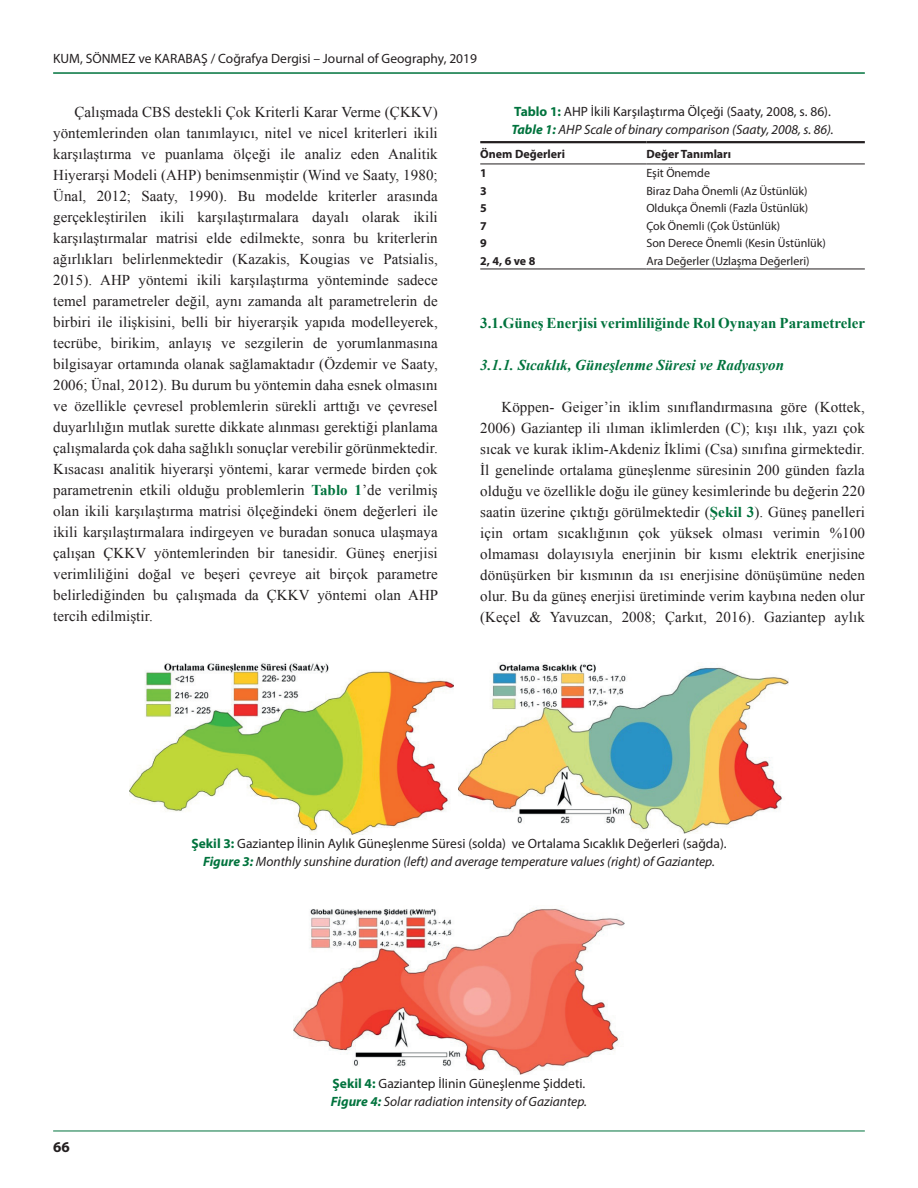
<style>
.page{position:relative;width:918px;height:1188px;background:#fff}
.page>*{position:absolute;margin:0;border:0;box-sizing:border-box;transform-origin:0 0}
.t1{font:15px/21px "Times New Roman";letter-spacing:.005em;color:#231f20;text-align:justify}
.t2{font:700 15px "Times New Roman";color:#00733d}
.t3{font:italic 700 15px "Times New Roman";color:#00733d}
.t4{font:700 15px "Myriad Pro";color:#231f20}
.t5{font:13.5px/17.2px "Myriad Pro";color:#231f20}
.t6{font:italic 13.5px/17.2px "Myriad Pro";color:#231f20}
.t7{font:12px "Myriad Pro";color:#231f20}
.t8{font:700 12px "Myriad Pro";color:#231f20}
.s1{font-weight:700;color:#00733d}
.s2{font-weight:700;font-style:italic;color:#00733d}
.s3{font-style:italic}
.s4{font-weight:700;font-style:normal;color:#00733d}
.s5{font-style:normal}
</style>
<div class="page">
<hr style="left:53px;top:72px;width:812px;height:2px;background:#00733d">
<hr style="left:53px;top:1131px;width:812px;height:1px;background:#00733d">
<hr style="left:480px;top:141px;width:166px;height:2px;background:#231f20">
<hr style="left:646px;top:141px;width:219px;height:2px;background:#231f20">
<hr style="left:480px;top:164px;width:166px;height:1px;background:#231f20">
<hr style="left:646px;top:164px;width:219px;height:1px;background:#231f20">
<hr style="left:480px;top:269px;width:166px;height:1px;background:#231f20">
<hr style="left:646px;top:269px;width:219px;height:1px;background:#231f20">
<img style="left:130px;top:663px;width:324px;height:171px">
<img style="left:459px;top:663px;width:329px;height:170px">
<img style="left:294px;top:907px;width:330px;height:167px">
<p class="t5" style="left:53px;top:50px;width:425px">KUM, SÖNMEZ ve KARABAŞ / Coğrafya Dergisi – Journal of Geography, 2019</p>
<p class="t1" style="left:53px;top:101px;width:387px;text-indent:21px">Çalışmada CBS destekli Çok Kriterli Karar Verme (ÇKKV) yöntemlerinden olan tanımlayıcı, nitel ve nicel kriterleri ikili karşılaştırma ve puanlama ölçeği ile analiz eden Analitik Hiyerarşi Modeli (AHP) benimsenmiştir (Wind ve Saaty, 1980; Ünal, 2012; Saaty, 1990). Bu modelde kriterler arasında gerçekleştirilen ikili karşılaştırmalara dayalı olarak ikili karşılaştırmalar matrisi elde edilmekte, sonra bu kriterlerin ağırlıkları belirlenmektedir (Kazakis, Kougias ve Patsialis, 2015). AHP yöntemi ikili karşılaştırma yönteminde sadece temel parametreler değil, aynı zamanda alt parametrelerin de birbiri ile ilişkisini, belli bir hiyerarşik yapıda modelleyerek, tecrübe, birikim, anlayış ve sezgilerin de yorumlanmasına bilgisayar ortamında olanak sağlamaktadır (Özdemir ve Saaty, 2006; Ünal, 2012). Bu durum bu yöntemin daha esnek olmasını ve özellikle çevresel problemlerin sürekli arttığı ve çevresel duyarlılığın mutlak surette dikkate alınması gerektiği planlama çalışmalarda çok daha sağlıklı sonuçlar verebilir görünmektedir.<br>Kısacası analitik hiyerarşi yöntemi, karar vermede birden çok parametrenin etkili olduğu problemlerin <span class="s1">Tablo 1</span>’de verilmiş olan ikili karşılaştırma matrisi ölçeğindeki önem değerleri ile ikili karşılaştırmalara indirgeyen ve buradan sonuca ulaşmaya çalışan ÇKKV yöntemlerinden bir tanesidir. Güneş enerjisi verimliliğini doğal ve beşeri çevreye ait birçok parametre belirlediğinden bu çalışmada da ÇKKV yöntemi olan AHP tercih edilmiştir.</p>
<p class="t5" style="left:511px;top:103px;width:324px"><span class="s1">Tablo 1:</span> AHP İkili Karşılaştırma Ölçeği (Saaty, 2008, s. 86).<br><span class="s2">Table 1:</span> <span class="s3">AHP Scale of binary comparison (Saaty, 2008, s. 86).</span></p>
<p class="t8" style="left:480px;top:146px;width:86px">Önem Değerleri</p>
<p class="t8" style="left:646px;top:146px;width:86px">Değer Tanımları</p>
<p class="t8" style="left:480px;top:165px;width:8px">1</p>
<p class="t7" style="left:646px;top:166px;width:65px">Eşit Önemde</p>
<p class="t8" style="left:480px;top:183px;width:8px">3</p>
<p class="t7" style="left:646px;top:183px;width:163px">Biraz Daha Önemli (Az Üstünlük)</p>
<p class="t8" style="left:480px;top:200px;width:8px">5</p>
<p class="t7" style="left:646px;top:201px;width:163px">Oldukça Önemli (Fazla Üstünlük)</p>
<p class="t8" style="left:480px;top:218px;width:8px">7</p>
<p class="t7" style="left:646px;top:218px;width:135px">Çok Önemli (Çok Üstünlük)</p>
<p class="t8" style="left:480px;top:235px;width:8px">9</p>
<p class="t7" style="left:646px;top:236px;width:181px">Son Derece Önemli (Kesin Üstünlük)</p>
<p class="t8" style="left:480px;top:253px;width:57px">2, 4, 6 ve 8</p>
<p class="t7" style="left:646px;top:253px;width:165px">Ara Değerler (Uzlaşma Değerleri)</p>
<p class="t2" style="left:480px;top:313px;width:386px">3.1.Güneş Enerjisi verimliliğinde Rol Oynayan Parametreler</p>
<p class="t3" style="left:480px;top:354px;width:305px">3.1.1. Sıcaklık, Güneşlenme Süresi ve Radyasyon</p>
<p class="t1" style="left:480px;top:396px;width:386px;text-indent:21px">Köppen- Geiger’in iklim sınıflandırmasına göre (Kottek, 2006) Gaziantep ili ılıman iklimlerden (C); kışı ılık, yazı çok sıcak ve kurak iklim-Akdeniz İklimi (Csa) sınıfına girmektedir.<br>İl genelinde ortalama güneşlenme süresinin 200 günden fazla olduğu ve özellikle doğu ile güney kesimlerinde bu değerin 220 saatin üzerine çıktığı görülmektedir (<span class="s1">Şekil 3</span>). Güneş panelleri için ortam sıcaklığının çok yüksek olması verimin %100 olmaması dolayısıyla enerjinin bir kısmı elektrik enerjisine dönüşürken bir kısmının da ısı enerjisine dönüşümüne neden olur. Bu da güneş enerjisi üretiminde verim kaybına neden olur (Keçel &amp; Yavuzcan, 2008; Çarkıt, 2016). Gaziantep aylık</p>
<p class="t5" style="left:191px;top:835px;width:537px;text-align:center"><span class="s1">Şekil 3:</span> Gaziantep İlinin Aylık Güneşlenme Süresi (solda) ve Ortalama Sıcaklık Değerleri (sağda).<br><span class="s2">Figure 3:</span> <span class="s3">Monthly sunshine duration (left) and average temperature values (right) of Gaziantep.</span></p>
<p class="t4" style="left:53px;top:1137px;width:18px">66</p>
<p class="t6" style="left:331px;top:1075px;width:258px"><span class="s4">Şekil 4:</span> <span class="s5">Gaziantep İlinin Güneşlenme Şiddeti.<br></span><span class="s1">Figure 4:</span> Solar radiation intensity of Gaziantep.</p>
</div>
